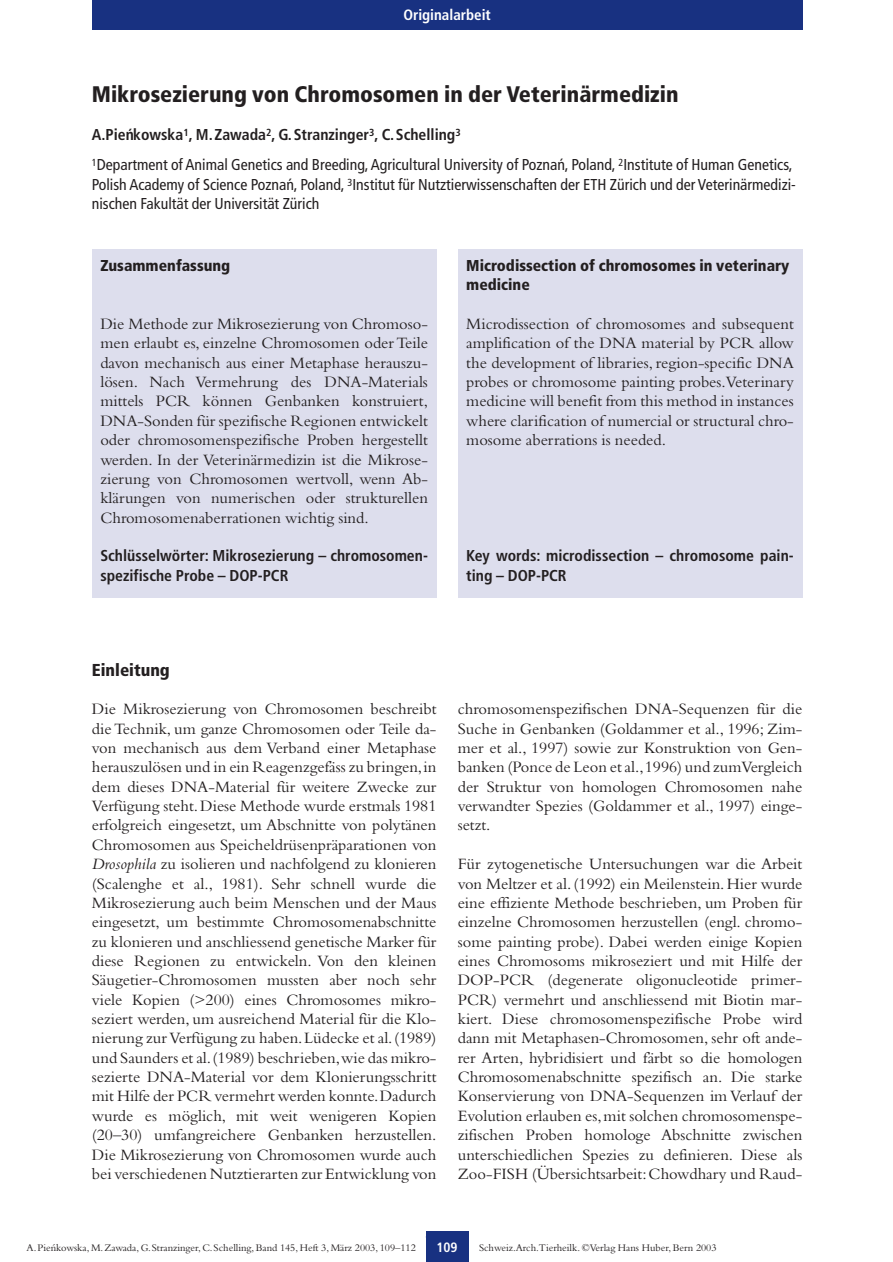
<style>
.page{position:relative;width:893px;height:1262px;background:#fff}
.page>*{position:absolute;margin:0;border:0;box-sizing:border-box;transform-origin:0 0}
.t1{font:900 condensed 22.5px "Frutiger";color:#231f20}
.t2{font:900 condensed 17.25px "Frutiger";color:#231f20}
.t3{font:16.5px/19.4px "Bembo";color:#231f20;text-align:justify}
.t4{font:condensed 15.75px/30px "Frutiger";color:#231f20}
.t5{font:700 condensed 15.75px/19.4px "Frutiger";color:#231f20}
.t6{font:900 condensed 15.75px/19.4px "Frutiger";color:#231f20}
.t7{font:700 condensed 15px "Frutiger";color:#fff}
.t8{font:700 condensed 13.5px "Frutiger";color:#fff}
.t9{font:10.5px "Bembo";color:#231f20}
.s1{font-weight:700}
.s2{font-style:italic}
</style>
<div class="page">
<div style="left:426px;top:1231px;width:42px;height:30px;background:#183181"></div>
<div style="left:92px;top:0;width:710px;height:30px;background:#183181"></div>
<div style="left:92px;top:250px;width:344px;height:348px;background:#dddeed"></div>
<div style="left:458px;top:250px;width:344px;height:348px;background:#dddeed"></div>
<p class="t7" style="left:403px;top:9px;width:89px">Originalarbeit</p>
<h1 class="t1" style="left:92px;top:85px;width:588px">Mikrosezierung von Chromosomen in der Veterinärmedizin</h1>
<p class="t4" style="left:92px;top:121px;width:702px"><span class="s1">A.Pien´kowska</span><sup>1</sup><span class="s1">, M.Zawada</span><sup>2</sup><span class="s1">, G.Stranzinger</span><sup>3</sup><span class="s1">, C.Schelling</span><sup>3<br></sup><sup>1</sup>Department of Animal Genetics and Breeding, Agricultural University of Poznan´ , Poland, <sup>2</sup>Institute of Human Genetics,</p>
<p class="t4" style="left:92px;top:176px;width:705px;line-height:19.4px">Polish Academy of Science Poznan´ , Poland, <sup>3</sup>Institut für Nutztierwissenschaften der ETH Zürich und der Veterinärmedizi&shy;nischen Fakultät der Universität Zürich</p>
<p class="t6" style="left:100px;top:257px;width:131px">Zusammenfassung</p>
<p class="t3" style="left:100px;top:316px;width:329px">Die Methode zur Mikrosezierung von Chromoso&shy;men erlaubt es, einzelne Chromosomen oder Teile davon mechanisch aus einer Metaphase herauszu&shy;lösen. Nach Vermehrung des DNA-Materials mittels PCR können Genbanken konstruiert, DNA-Sonden für spezifische Regionen entwickelt oder chromosomenspezifische Proben hergestellt werden. In der Veterinärmedizin ist die Mikrose&shy;zierung von Chromosomen wertvoll, wenn Ab&shy;klärungen von numerischen oder strukturellen Chromosomenaberrationen wichtig sind.</p>
<p class="t5" style="left:100px;top:547px;width:329px">Schlüsselwörter: Mikrosezierung – chromosomen&shy;spezifische Probe – DOP-PCR</p>
<p class="t6" style="left:466px;top:257px;width:325px">Microdissection of chromosomes in veterinary medicine</p>
<p class="t3" style="left:466px;top:316px;width:329px">Microdissection of chromosomes and subsequent amplification of the DNA material by PCR allow the development of libraries, region-specific DNA probes or chromosome painting probes.Veterinary medicine will benefit from this method in instances where clarification of numercial or structural chro&shy;mosome aberrations is needed.</p>
<p class="t5" style="left:466px;top:547px;width:329px">Key words: microdissection – chromosome pain&shy;ting – DOP-PCR</p>
<p class="t2" style="left:92px;top:662px;width:79px">Einleitung</p>
<p class="t3" style="left:92px;top:701px;width:346px">Die Mikrosezierung von Chromosomen beschreibt die Technik, um ganze Chromosomen oder Teile da&shy;von mechanisch aus dem Verband einer Metaphase herauszulösen und in ein Reagenzgefäss zu bringen,in dem dieses DNA-Material für weitere Zwecke zur Verfügung steht.Diese Methode wurde erstmals 1981 erfolgreich eingesetzt, um Abschnitte von polytänen Chromosomen aus Speicheldrüsenpräparationen von <span class="s2">Drosophila</span> zu isolieren und nachfolgend zu klonieren (Scalenghe et al., 1981). Sehr schnell wurde die Mikrosezierung auch beim Menschen und der Maus eingesetzt, um bestimmte Chromosomenabschnitte zu klonieren und anschliessend genetische Marker für diese Regionen zu entwickeln. Von den kleinen Säugetier-Chromosomen mussten aber noch sehr viele Kopien (&gt;200) eines Chromosomes mikro&shy;seziert werden, um ausreichend Material für die Klo&shy;nierung zur Verfügung zu haben.Lüdecke et al.(1989) und Saunders et al.(1989) beschrieben,wie das mikro&shy;sezierte DNA-Material vor dem Klonierungsschritt mit Hilfe der PCR vermehrt werden konnte.Dadurch wurde es möglich, mit weit wenigeren Kopien (20–30) umfangreichere Genbanken herzustellen.<br>Die Mikrosezierung von Chromosomen wurde auch bei verschiedenen Nutztierarten zur Entwicklung von</p>
<p class="t3" style="left:458px;top:701px;width:346px">chromosomenspezifischen DNA-Sequenzen für die Suche in Genbanken (Goldammer et al., 1996; Zim&shy;mer et al., 1997) sowie zur Konstruktion von Gen&shy;banken (Ponce de Leon et al.,1996) und zum Vergleich der Struktur von homologen Chromosomen nahe verwandter Spezies (Goldammer et al., 1997) einge&shy;setzt.</p>
<p class="t3" style="left:458px;top:856px;width:346px">Für zytogenetische Untersuchungen war die Arbeit von Meltzer et al.(1992) ein Meilenstein.Hier wurde eine effiziente Methode beschrieben, um Proben für einzelne Chromosomen herzustellen (engl. chromo&shy;some painting probe). Dabei werden einige Kopien eines Chromosoms mikroseziert und mit Hilfe der DOP-PCR (degenerate oligonucleotide primer-PCR) vermehrt und anschliessend mit Biotin mar&shy;kiert. Diese chromosomenspezifische Probe wird dann mit Metaphasen-Chromosomen, sehr oft ande&shy;rer Arten, hybridisiert und färbt so die homologen Chromosomenabschnitte spezifisch an. Die starke Konservierung von DNA-Sequenzen im Verlauf der Evolution erlauben es,mit solchen chromosomenspe&shy;zifischen Proben homologe Abschnitte zwischen unterschiedlichen Spezies zu definieren. Diese als Zoo-FISH (Übersichtsarbeit:Chowdhary und Raud-</p>
<p class="t8" style="left:436px;top:1241px;width:23px">109</p>
<p class="t9" style="left:27px;top:1244px;width:391px">A.Pien´kowska, M.Zawada, G.Stranzinger, C.Schelling, Band 145, Heft 3, März 2003, 109–112</p>
<p class="t9" style="left:479px;top:1244px;width:239px">Schweiz.Arch.Tierheilk. ©Verlag Hans Huber, Bern 2003</p>
</div>
